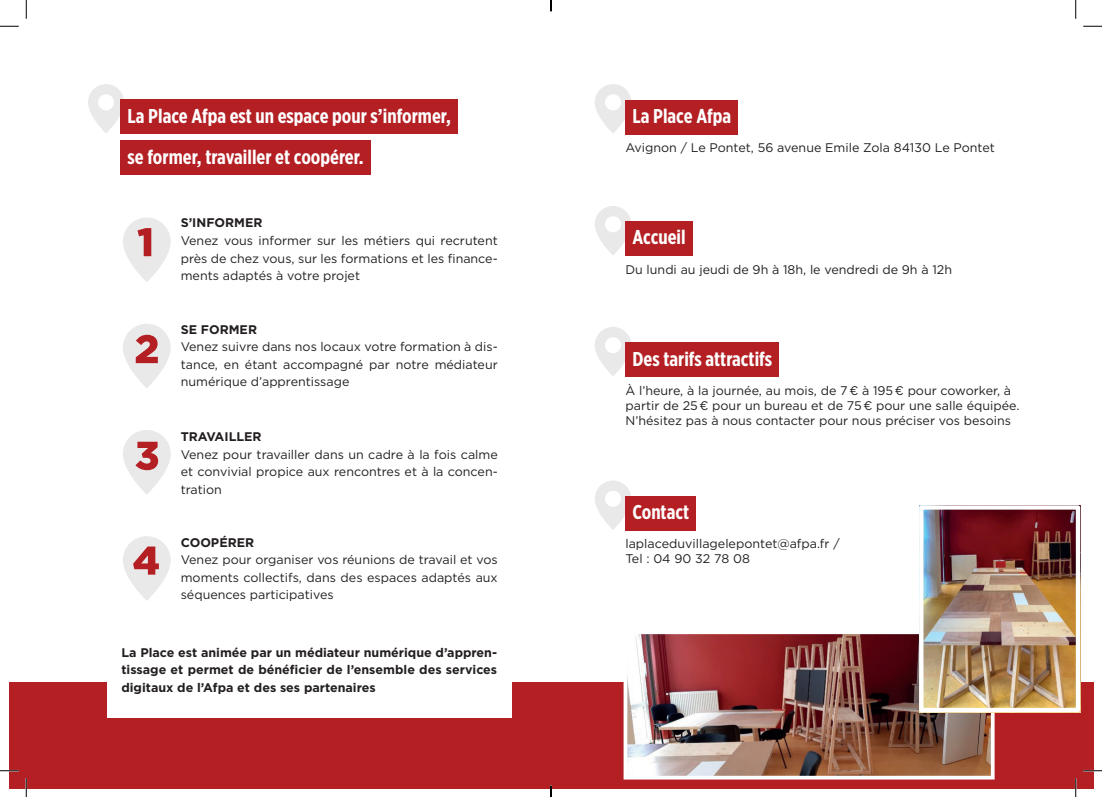
<style>
.page{position:relative;width:1102px;height:797px;background:#fff}
.page>*{position:absolute;margin:0;border:0;box-sizing:border-box;transform-origin:0 0}
.t1{font:700 20px/41.2px "Gotham X Narrow";color:#fff}
.t2{font:12.5px/17.5px "Gotham";color:#231f20;text-align:justify}
.t3{font:700 12.5px/17.5px "Gotham";color:#231f20;text-align:justify}
</style>
<div class="page">
<div style="left:9px;top:682px;width:1084px;height:106px;background:#b31f23"></div>
<svg style="left:595px;top:84px;width:36px;height:49px"></svg>
<svg style="left:595px;top:206px;width:36px;height:49px"></svg>
<svg style="left:595px;top:327px;width:36px;height:49px"></svg>
<svg style="left:595px;top:480px;width:36px;height:50px"></svg>
<div style="left:625px;top:100px;width:113px;height:34px;background:#b31f23"></div>
<div style="left:107px;top:646px;width:404px;height:71px;background:#fff"></div>
<svg style="left:88px;top:84px;width:36px;height:49px"></svg>
<div style="left:120px;top:100px;width:338px;height:34px;background:#b31f23"></div>
<div style="left:120px;top:141px;width:251px;height:34px;background:#b31f23"></div>
<svg style="left:123px;top:324px;width:48px;height:64px;fill:#e9e9e9"></svg>
<svg style="left:136px;top:335px;width:22px;height:28px"></svg>
<svg style="left:123px;top:430px;width:48px;height:65px;fill:#e9e9e9"></svg>
<svg style="left:135px;top:442px;width:23px;height:28px"></svg>
<svg style="left:123px;top:536px;width:48px;height:65px;fill:#e9e9e9"></svg>
<svg style="left:133px;top:546px;width:26px;height:28px"></svg>
<svg style="left:123px;top:217px;width:48px;height:65px;fill:#e9e9e9"></svg>
<svg style="left:137px;top:228px;width:14px;height:28px"></svg>
<div style="left:625px;top:221px;width:67px;height:34px;background:#b31f23"></div>
<div style="left:625px;top:343px;width:154px;height:34px;background:#b31f23"></div>
<div style="left:625px;top:496px;width:71px;height:34px;background:#b31f23"></div>
<img style="left:628px;top:635px;width:361px;height:139px">
<div style="left:623px;top:630px;width:371px;height:149px;border:4px solid #fff"></div>
<img style="left:924px;top:510px;width:151px;height:197px">
<div style="left:919px;top:505px;width:161px;height:207px;border:4px solid #fff"></div>
<svg style="left:0;top:25px;width:19px;height:2px"></svg>
<svg style="left:1083px;top:25px;width:18px;height:2px"></svg>
<svg style="left:0;top:770px;width:19px;height:1px"></svg>
<svg style="left:1083px;top:770px;width:18px;height:1px"></svg>
<svg style="left:25px;top:0;width:2px;height:19px"></svg>
<svg style="left:25px;top:778px;width:2px;height:19px"></svg>
<svg style="left:1075px;top:0;width:1px;height:19px"></svg>
<svg style="left:1074px;top:778px;width:2px;height:19px"></svg>
<svg style="left:550px;top:785px;width:1px;height:12px"></svg>
<h1 class="t1" style="left:128px;top:95px;width:325px">La Place Afpa est un espace pour s’informer, se former, travailler et coopérer.</h1>
<h1 class="t1" style="left:632px;top:95px;width:100px">La Place Afpa</h1>
<p class="t2" style="left:625px;top:139px;width:371px">Avignon / Le Pontet, 56 avenue Emile Zola 84130 Le Pontet</p>
<p class="t3" style="left:181px;top:214px;width:83px">S’INFORMER</p>
<p class="t2" style="left:181px;top:231px;width:318px">Venez vous informer sur les métiers qui recrutent près de chez vous, sur les formations et les finance&shy;ments adaptés à votre projet</p>
<h1 class="t1" style="left:632px;top:216px;width:55px">Accueil</h1>
<p class="t2" style="left:625px;top:260px;width:328px">Du lundi au jeudi de 9h à 18h, le vendredi de 9h à 12h</p>
<p class="t3" style="left:181px;top:320px;width:78px">SE FORMER</p>
<p class="t2" style="left:181px;top:338px;width:318px">Venez suivre dans nos locaux votre formation à dis&shy;tance, en étant accompagné par notre médiateur numérique d’apprentissage</p>
<p class="t3" style="left:181px;top:428px;width:82px">TRAVAILLER</p>
<p class="t2" style="left:181px;top:445px;width:318px">Venez pour travailler dans un cadre à la fois calme et convivial propice aux rencontres et à la concen&shy;tration</p>
<p class="t3" style="left:181px;top:533px;width:75px">COOPÉRER</p>
<p class="t2" style="left:181px;top:550px;width:318px">Venez pour organiser vos réunions de travail et vos moments collectifs, dans des espaces adaptés aux séquences participatives</p>
<p class="t3" style="left:121px;top:643px;width:377px">La Place est animée par un médiateur numérique d’appren&shy;tissage et permet de bénéficier de l’ensemble des services digitaux de l’Afpa et des ses partenaires</p>
<h1 class="t1" style="left:632px;top:338px;width:141px">Des tarifs attractifs</h1>
<p class="t2" style="left:625px;top:383px;width:395px;line-height:15px;text-align:left">À l’heure, à la journée, au mois, de 7 € à 195 € pour coworker, à partir de 25 € pour un bureau et de 75 € pour une salle équipée.<br>N’hésitez pas à nous contacter pour nous préciser vos besoins</p>
<h1 class="t1" style="left:632px;top:491px;width:58px">Contact</h1>
<p class="t2" style="left:625px;top:536px;width:216px;line-height:15px">laplaceduvillagelepontet@afpa.fr /<br>Tel : 04 90 32 78 08</p>
</div>
